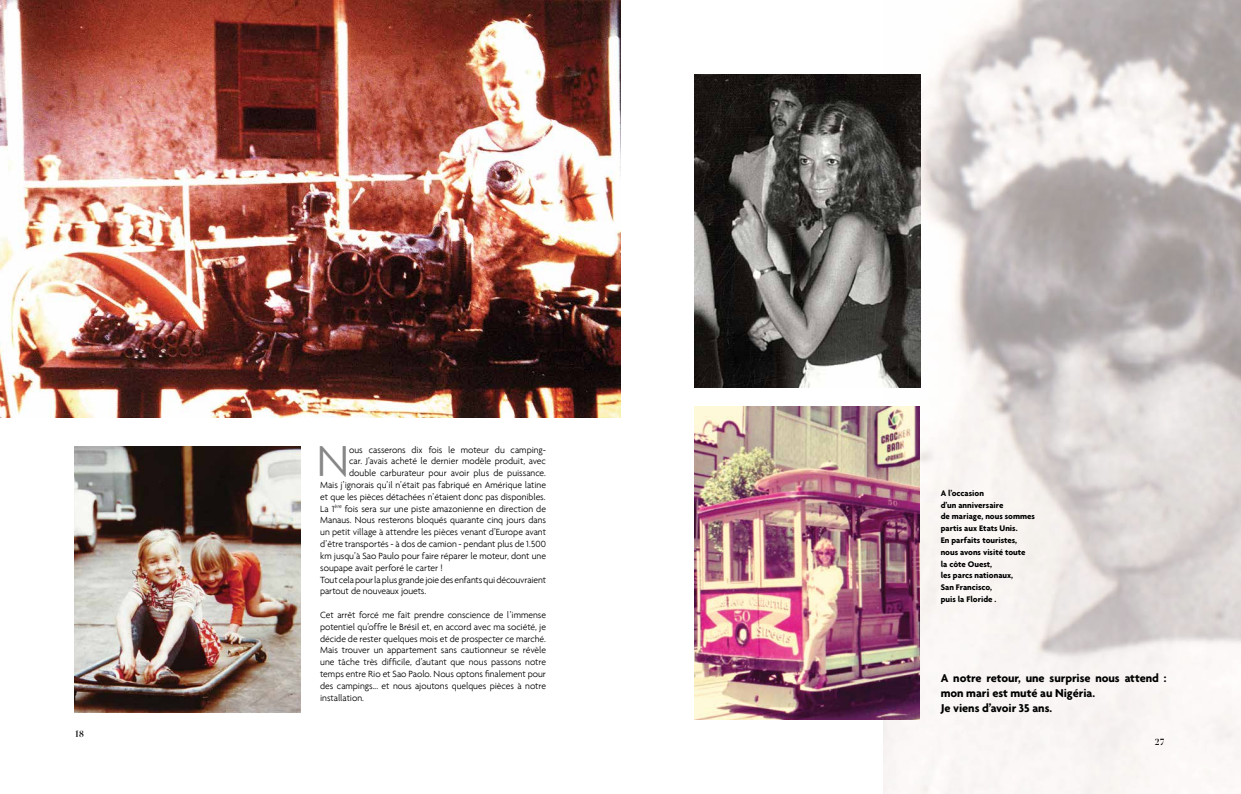
<style>
.page{position:relative;width:1241px;height:794px;background:#fff}
.page>*{position:absolute;margin:0;border:0;box-sizing:border-box;transform-origin:0 0}
.t1{font:300 46.64px "Agenda";color:#878787}
.t2{font:700 12.25px/14.9px "Agenda";letter-spacing:-.005em;color:#000}
.t3{font:300 9.62px/11.8px "Agenda";letter-spacing:-.005em;color:#000;text-align:justify}
.t4{font:700 8.75px/11.8px "Agenda";color:#000}
.t5{font:700 8.75px "Didot LT Std";color:#000}
</style>
<div class="page">
<img style="left:0;top:0;width:620px;height:418px">
<img style="left:74px;top:447px;width:226px;height:265px">
<img style="left:883px;top:0;width:357px;height:794px">
<img style="left:694px;top:407px;width:225px;height:312px">
<img style="left:694px;top:74px;width:226px;height:313px">
<p class="t5" style="left:74px;top:728px;width:6px">6</p>
<p class="t5" style="left:74px;top:728px;width:11px">18</p>
<h1 class="t1" style="left:317px;top:434px;width:34px">N</h1>
<p class="t3" style="left:349px;top:443px;width:198px">ous casserons dix fois le moteur du camping-</p>
<p class="t3" style="left:349px;top:455px;width:198px">car. J’avais acheté le dernier modèle produit, avec</p>
<p class="t3" style="left:349px;top:467px;width:198px">double carburateur pour avoir plus de puissance.</p>
<p class="t3" style="left:320px;top:479px;width:227px">Mais j’ignorais qu’il n’était pas fabriqué en Amérique latine</p>
<p class="t3" style="left:320px;top:490px;width:227px">et que les pièces détachées n’étaient donc pas disponibles.</p>
<p class="t3" style="left:320px;top:502px;width:227px">La 1<sup>ère</sup> fois sera sur une piste amazonienne en direction de</p>
<p class="t3" style="left:320px;top:514px;width:227px">Manaus. Nous resterons bloqués quarante cinq jours dans</p>
<p class="t3" style="left:320px;top:526px;width:227px">un petit village à attendre les pièces venant d’Europe avant</p>
<p class="t3" style="left:320px;top:538px;width:227px">d’être transportés - à dos de camion - pendant plus de 1.500</p>
<p class="t3" style="left:320px;top:550px;width:227px">km jusqu’à Sao Paulo pour faire réparer le moteur, dont une</p>
<p class="t3" style="left:320px;top:561px;width:124px">soupape avait perforé le carter !</p>
<p class="t3" style="left:320px;top:573px;width:227px">Tout cela pour la plus grande joie des enfants qui découvraient</p>
<p class="t3" style="left:320px;top:585px;width:108px">partout de nouveaux jouets.</p>
<p class="t3" style="left:320px;top:609px;width:227px">Cet arrêt forcé me fait prendre conscience de l’immense potentiel qu’offre le Brésil et, en accord avec ma société, je décide de rester quelques mois et de prospecter ce marché.<br>Mais trouver un appartement sans cautionneur se révèle une tâche très difficile, d’autant que nous passons notre temps entre Rio et Sao Paolo. Nous optons finalement pour des campings... et nous ajoutons quelques pièces à notre installation.</p>
<p class="t4" style="left:940px;top:487px;width:96px">A l’occasion<br>d’un anniversaire<br>de mariage, nous sommes partis aux Etats Unis.<br>En parfaits touristes, nous avons visité toute<br>la côte Ouest,<br>les parcs nationaux,<br>San Francisco,<br>puis la Floride .</p>
<p class="t2" style="left:940px;top:670px;width:227px">A notre retour, une surprise nous attend : mon mari est muté au Nigéria.<br>Je viens d’avoir 35 ans.</p>
<p class="t5" style="left:1154px;top:737px;width:11px">27</p>
</div>
